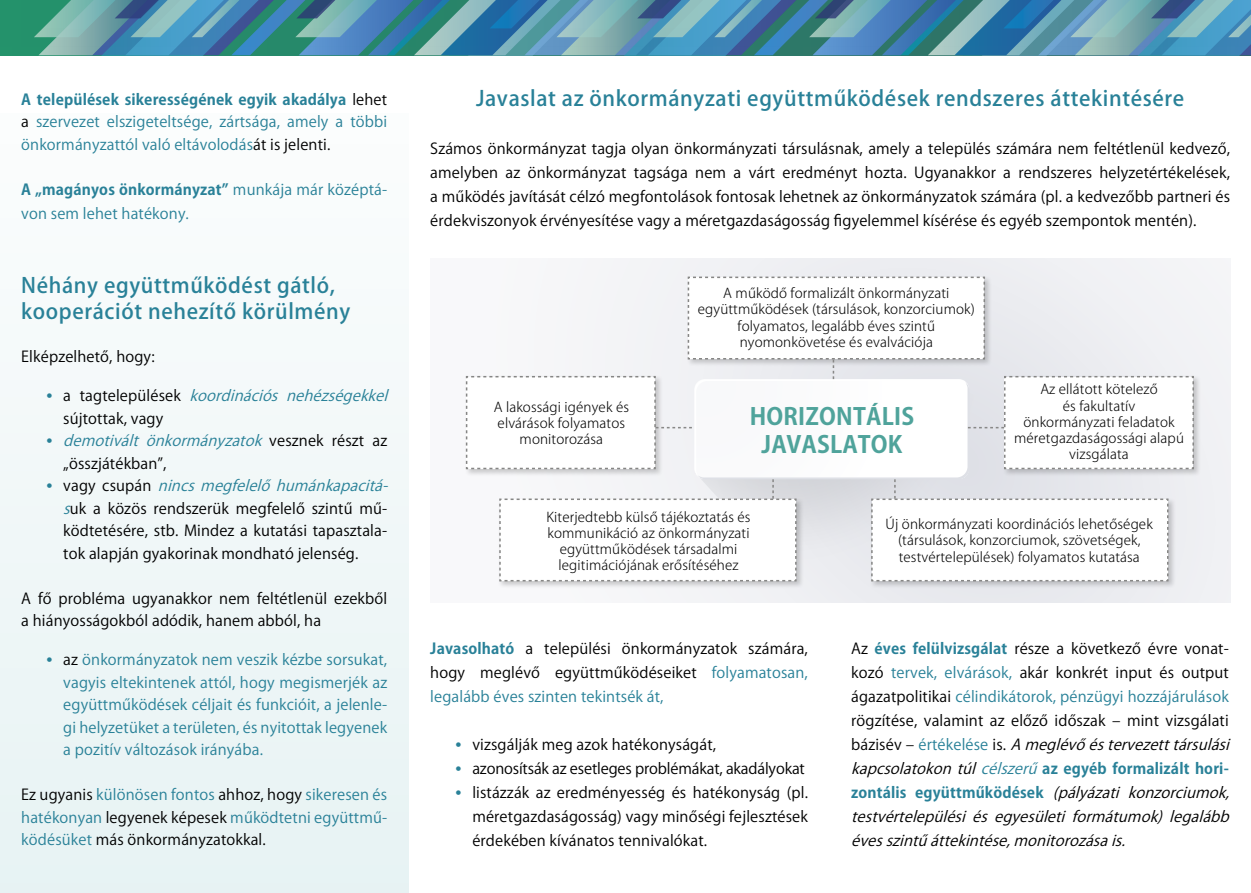
<style>
.page{position:relative;width:1251px;height:893px;background:#fff}
.page>*{position:absolute;margin:0;border:0;box-sizing:border-box;transform-origin:0 0}
.t1{font:700 23.4px/28px "Koz Go Pr 6 N";letter-spacing:.01em;color:#4fa39b;text-align:center}
.t2{font:500 21px/26.1px "Koz Go Pr 6 N";letter-spacing:.03em;color:#298198}
.t3{font:15px/24px "Koz Go Pr 6 N";letter-spacing:.01em;color:#000}
.t4{font:15px/22.5px "Koz Go Pr 6 N";letter-spacing:.01em;color:#298198;text-align:justify}
.t5{font:italic 15px/24px "Koz Go Pr 6 N";color:#000}
.t6{font:15px "Koz Go Pr 6 N";letter-spacing:-.01em;color:#000}
.t7{font:300 13.5px/16.2px "Koz Go Pr 6 N";letter-spacing:.01em;color:#000;text-align:center}
.s1{font-weight:700}
.s2{color:#000}
.s3{font-family:"Koz Min Pr 6 N";font-weight:700;color:#298198}
.s4{font-style:italic;color:#298198}
.s5{font-family:"Koz Min Pr 6 N";font-weight:700}
.s6{font-weight:700;color:#298198}
.s7{color:#298198}
.s8{font-style:normal}
.s9{font-weight:700;font-style:normal;color:#298198}
.s10{font-style:normal;color:#298198}
</style>
<div class="page">
<div style="left:430px;top:259px;width:799px;height:344px;background:#f2f3f6"></div>
<div style="left:908px;top:589px;width:156px;height:14px;background:#e8e9ee"></div>
<div style="left:0;top:113px;width:408px;height:780px;background:#f1f8f8"></div>
<div style="left:0;top:0;width:1250px;height:47px;background:#24926b"></div>
<svg style="left:34px;top:0;width:1216px;height:55px;background:#5392ab"></svg>
<div style="left:498px;top:497px;width:305px;height:92px;background:#000;opacity:.19"></div>
<div style="left:869px;top:497px;width:306px;height:92px;background:#000;opacity:.19"></div>
<div style="left:1002px;top:375px;width:198px;height:102px;background:#000;opacity:.19"></div>
<svg style="left:465px;top:276px;width:729px;height:306px"></svg>
<p class="t4" style="left:21px;top:88px;width:367px"><span class="s1">A települések sikerességének egyik akadálya</span> <span class="s2">lehet a</span> szervezet elszigeteltsége, zártsága, amely a többi önkormányzattól való eltávolodás<span class="s2">át is jelenti.</span></p>
<p class="t4" style="left:21px;top:177px;width:367px;line-height:24px"><span class="s1">A „magányos önkormányzat”</span> munkája már középtá&shy;von sem lehet hatékony.</p>
<h2 class="t2" style="left:21px;top:272px;width:330px">Néhány együttműködést gátló, kooperációt nehezítő körülmény</h2>
<p class="t3" style="left:21px;top:345px;width:135px">Elképzelhető, hogy:</p>
<p class="t3" style="left:63px;top:385px;width:332px;line-height:22.5px;text-indent:-17px"><span class="s3">•</span> a t a g t e l e p ü l é s e k <span class="s4">koordinációs nehézségekkel </span>sújtottak, vagy</p>
<p class="t3" style="left:63px;top:430px;width:325px;line-height:22.5px;text-indent:-17px"><span class="s3">•</span> <span class="s4">demotivált önkormányzatok</span> v e s z n e k r é s z t a z „összjátékban”,</p>
<p class="t3" style="left:63px;top:475px;width:332px;line-height:22.5px;text-indent:-17px"><span class="s3">•</span> v a g y c s u p á n <span class="s4">nincsmegfelelőhumánkapacitá&shy;s</span>uk a közös rendszerük megfelelő szintű mű&shy;ködtetésére, stb. Mindez a kutatási tapasztala&shy;tok alapján gyakorinak mondható jelenség.</p>
<p class="t3" style="left:21px;top:587px;width:367px;line-height:22.5px">A fő probléma ugyanakkor nem feltétlenül ezekből a hiányosságokból adódik, hanem abból, ha</p>
<p class="t4" style="left:63px;top:649px;width:325px;text-indent:-17px"><span class="s5">•</span> <span class="s2">az</span> önkormányzatok nem veszik kézbe sorsukat, vagyis eltekintenek attól, hogy megismerjék az együttműködések céljait és funkcióit, a jelenle&shy;gi helyzetüket a területen, és nyitottak legyenek a pozitív változások irányába.</p>
<p class="t4" style="left:21px;top:784px;width:367px"><span class="s2">Ez ugyanis</span> különösen fontos <span class="s2">ahhoz, hogy</span> sikeresen és hatékonyan <span class="s2">legyenek képesek</span> működtetni együttmű&shy;ködésüket <span class="s2">más önkormányzatokkal.</span></p>
<h2 class="t2" style="left:476px;top:85px;width:709px">Javaslat az önkormányzati együttműködések rendszeres áttekintésére</h2>
<p class="t3" style="left:430px;top:136px;width:801px;text-align:justify">Számos önkormányzat tagja olyan önkormányzati társulásnak, amely a település számára nem feltétlenül kedvező, amelyben az önkormányzat tagsága nem a várt eredményt hozta. Ugyanakkor a rendszeres helyzetértékelések, a működés javítását célzó megfontolások fontosak lehetnek az önkormányzatok számára (pl. a kedvezőbb partneri és érdekviszonyok érvényesítése vagy a méretgazdaságosság figyelemmel kísérése és egyéb szempontok mentén).</p>
<p class="t7" style="left:493px;top:399px;width:137px">A lakossági igények és elvárások folyamatos monitorozása</p>
<p class="t7" style="left:697px;top:285px;width:278px">A működő formalizált önkormányzati együttműködések (társulások, konzorciumok) folyamatos, legalább éves szintű nyomonkövetése és evalvációja</p>
<h1 class="t1" style="left:749px;top:402px;width:166px">HORIZONTÁLIS<br>JAVASLATOK</h1>
<p class="t7" style="left:1013px;top:382px;width:171px">Az ellátott kötelező<br>és fakultatív<br>önkormányzati feladatok méretgazdaságossági alapú vizsgálata</p>
<p class="t7" style="left:546px;top:509px;width:205px">Kiterjedtebb külső tájékoztatás és kommunikáció az önkormányzati együttműködések társadalmi legitimációjának erősítéséhez</p>
<p class="t3" style="left:430px;top:637px;width:379px;text-align:justify"><span class="s6">Javasolható</span> a települési önkormányzatok számára, hogy meglévő együttműködéseiket <span class="s7">folyamatosan, legalább éves szinten tekintsék át,</span></p>
<p class="t3" style="left:455px;top:733px;width:262px"><span class="s3">•</span> vizsgálják meg azok hatékonyságát,</p>
<p class="t6" style="left:455px;top:760px;width:351px"><span class="s3">•</span> azonosítsák az esetleges problémákat, akadályokat</p>
<p class="t3" style="left:472px;top:781px;width:337px;text-align:justify;text-indent:-17px"><span class="s3">•</span> listázzák az eredményesség és hatékonyság (pl. méretgazdaságosság) vagy minőségi fejlesztések érdekében kívánatos tennivalókat.</p>
<p class="t7" style="left:885px;top:516px;width:269px">Új önkormányzati koordinációs lehetőségek (társulások, konzorciumok, szövetségek, testvértelepülések) folyamatos kutatása</p>
<p class="t5" style="left:851px;top:637px;width:386px"><span class="s8">Az</span> <span class="s9">éves felülvizsgálat</span> <span class="s8">része a következő évre vonat&shy;kozó</span> <span class="s10">tervek, elvárások,</span> <span class="s8">akár konkrét input és output ágazatpolitikai</span> <span class="s10">célindikátorok, pénzügyi hozzájárulások </span><span class="s8">rögzítése, valamint az előző időszak – mint vizsgálati b á z i s é v –</span> <span class="s10">é r t é k e l é s e</span> <span class="s8">i s .</span> Ameglévőéstervezetttársulási kapcsolatokontúl<span class="s7">célszerű</span> <span class="s9">a z e g y é b f o r m a l i z á l t h o r i - zontális együttműködések</span> (pályázati konzorciumok, testvértelepülésiésegyesületiformátumok)legalább évesszintűáttekintése,monitorozásais.</p>
</div>
